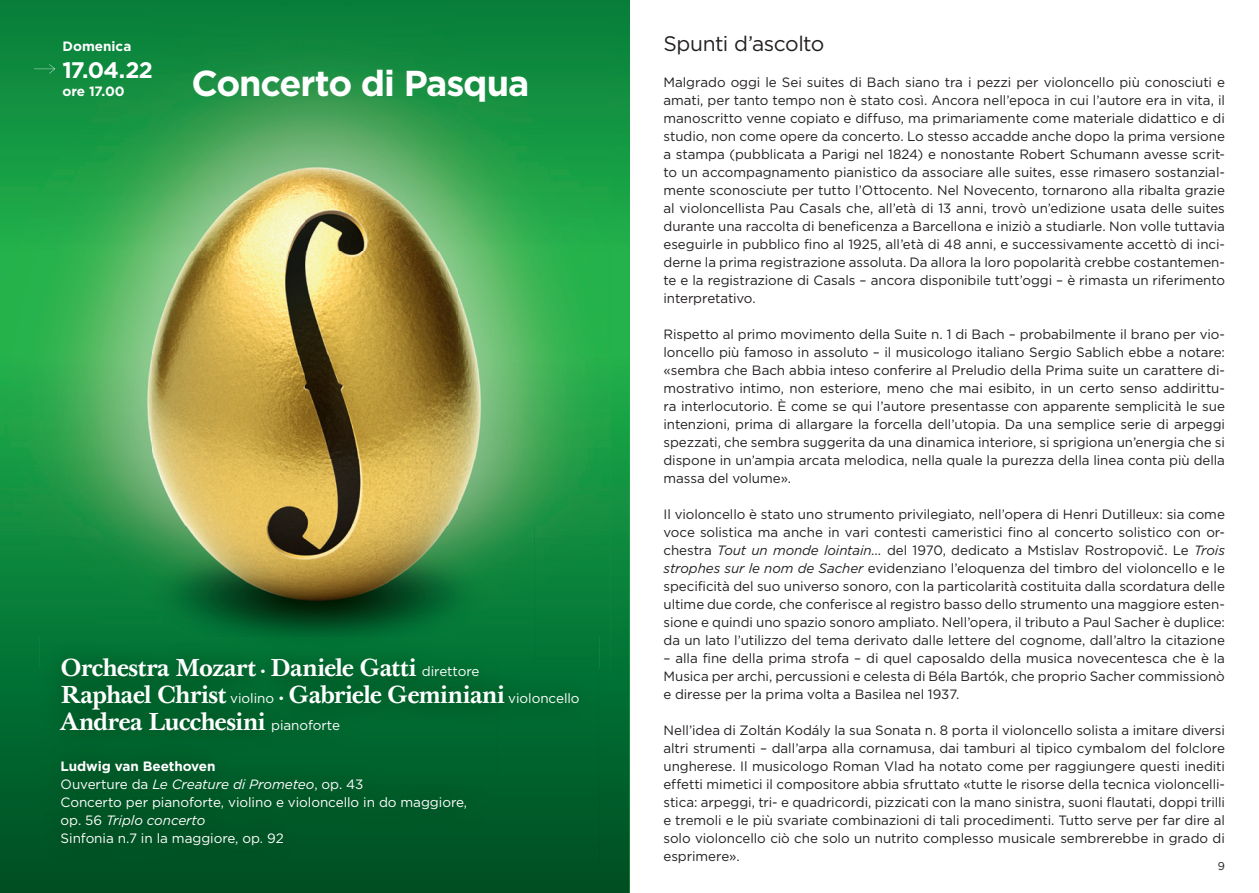
<style>
.page{position:relative;width:1259px;height:893px;background:#fff}
.page>*{position:absolute;margin:0;border:0;box-sizing:border-box;transform-origin:0 0}
.t1{font:700 36px "Gotham";letter-spacing:-.03em;color:#fff}
.t2{font:700 24px/27px "Baskerville 10 Pro";letter-spacing:-.03em;color:#fff}
.t3{font:700 22.5px "Gotham";color:#fff}
.t4{font:21px "Gotham";letter-spacing:-.025em;color:#231f20}
.t5{font:13.5px/18px "Gotham";letter-spacing:-.005em;color:#231f20;text-align:justify}
.t6{font:13.5px/18px "Gotham";letter-spacing:-.005em;color:#fff}
.t7{font:700 13.5px "Gotham";color:#fff}
.t8{font:11.25px "Gotham";color:#231f20}
.s1{font-family:"Gotham";font-weight:400;font-size:13.5px}
.s2{font-weight:700}
.s3{font-style:italic}
</style>
<div class="page">
<svg style="left:0;top:355px;width:629px;height:538px;background:#035f2a"></svg>
<div style="left:611px;top:0;width:18px;height:251px;background:linear-gradient(to bottom,#077c3a,#20b04a)"></div>
<img style="left:0;top:0;width:611px;height:460px">
<img style="left:0;top:460px;width:153px;height:105px">
<img style="left:153px;top:460px;width:305px;height:67px">
<img style="left:458px;top:460px;width:153px;height:105px">
<div style="left:0;top:565px;width:99px;height:105px;background:#087e3a"></div>
<div style="left:534px;top:565px;width:77px;height:105px;background:#087f3a"></div>
<div style="left:0;top:670px;width:39px;height:105px;background:#006a30"></div>
<img style="left:599px;top:670px;width:12px;height:105px">
<img style="left:99px;top:527px;width:435px;height:136px">
<div style="left:39px;top:775px;width:560px;height:92px;background:#005727"></div>
<img style="left:39px;top:637px;width:153px;height:92px">
<div style="left:192px;top:663px;width:305px;height:66px;background:#00642d"></div>
<img style="left:497px;top:637px;width:102px;height:138px">
<div style="left:39px;top:729px;width:459px;height:46px;background:#00622d"></div>
<svg style="left:34px;top:64px;width:21px;height:10px"></svg>
<p class="t7" style="left:63px;top:37px;width:70px">Domenica</p>
<h3 class="t3" style="left:63px;top:55px;width:92px">17.04.22</h3>
<p class="t7" style="left:63px;top:82px;width:64px">ore 17.00</p>
<h1 class="t1" style="left:191px;top:59px;width:339px">Concerto di Pasqua</h1>
<h2 class="t2" style="left:61px;top:656px;width:520px">Orchestra Mozart <span class="s1">•</span> Daniele Gatti <span class="s1">direttore<br></span>Raphael Christ <span class="s1">violino •</span> Gabriele Geminiani <span class="s1">violoncello<br></span>Andrea Lucchesini <span class="s1">pianoforte</span></h2>
<p class="t6" style="left:61px;top:757px;width:408px"><span class="s2">Ludwig van Beethoven<br></span>Ouverture da <span class="s3">Le Creature di Prometeo</span>, op. 43<br>Concerto per pianoforte, violino e violoncello in do maggiore, op. 56 <span class="s3">Triplo concerto<br></span>Sinfonia n.7 in la maggiore, op. 92</p>
<h3 class="t4" style="left:663px;top:30px;width:162px">Spunti d’ascolto</h3>
<p class="t5" style="left:663px;top:73px;width:563px">Malgrado oggi le Sei suites di Bach siano tra i pezzi per violoncello più conosciuti e amati, per tanto tempo non è stato così. Ancora nell’epoca in cui l’autore era in vita, il manoscritto venne copiato e diffuso, ma primariamente come materiale didattico e di studio, non come opere da concerto. Lo stesso accadde anche dopo la prima versione a stampa (pubblicata a Parigi nel 1824) e nonostante Robert Schumann avesse scrit&shy;to un accompagnamento pianistico da associare alle suites, esse rimasero sostanzial&shy;mente sconosciute per tutto l’Ottocento. Nel Novecento, tornarono alla ribalta grazie al violoncellista Pau Casals che, all’età di 13 anni, trovò un’edizione usata delle suites durante una raccolta di beneficenza a Barcellona e iniziò a studiarle. Non volle tuttavia eseguirle in pubblico fino al 1925, all’età di 48 anni, e successivamente accettò di inci&shy;derne la prima registrazione assoluta. Da allora la loro popolarità crebbe costantemen&shy;te e la registrazione di Casals – ancora disponibile tutt’oggi – è rimasta un riferimento interpretativo.</p>
<p class="t5" style="left:663px;top:325px;width:563px">Rispetto al primo movimento della Suite n. 1 di Bach – probabilmente il brano per vio&shy;loncello più famoso in assoluto – il musicologo italiano Sergio Sablich ebbe a notare: «sembra che Bach abbia inteso conferire al Preludio della Prima suite un carattere di&shy;mostrativo intimo, non esteriore, meno che mai esibito, in un certo senso addirittu&shy;ra interlocutorio. È come se qui l’autore presentasse con apparente semplicità le sue intenzioni, prima di allargare la forcella dell’utopia. Da una semplice serie di arpeggi spezzati, che sembra suggerita da una dinamica interiore, si sprigiona un’energia che si dispone in un’ampia arcata melodica, nella quale la purezza della linea conta più della massa del volume».</p>
<p class="t5" style="left:663px;top:505px;width:563px">Il violoncello è stato uno strumento privilegiato, nell’opera di Henri Dutilleux: sia come voce solistica ma anche in vari contesti cameristici fino al concerto solistico con or&shy;chestra <span class="s3">Tout un monde lointain...</span> del 1970, dedicato a Mstislav Rostropovič. Le <span class="s3">Trois strophes sur le nom de Sacher</span> evidenziano l’eloquenza del timbro del violoncello e le specificità del suo universo sonoro, con la particolarità costituita dalla scordatura delle ultime due corde, che conferisce al registro basso dello strumento una maggiore esten&shy;sione e quindi uno spazio sonoro ampliato. Nell’opera, il tributo a Paul Sacher è duplice: da un lato l’utilizzo del tema derivato dalle lettere del cognome, dall’altro la citazione</p>
<p class="t5" style="left:663px;top:649px;width:563px">– alla fine della prima strofa – di quel caposaldo della musica novecentesca che è la Musica per archi, percussioni e celesta di Béla Bartók, che proprio Sacher commissionò e diresse per la prima volta a Basilea nel 1937.</p>
<p class="t5" style="left:663px;top:721px;width:563px">Nell’idea di Zoltán Kodály la sua Sonata n. 8 porta il violoncello solista a imitare diversi altri strumenti – dall’arpa alla cornamusa, dai tamburi al tipico cymbalom del folclore ungherese. Il musicologo Roman Vlad ha notato come per raggiungere questi inediti effetti mimetici il compositore abbia sfruttato «tutte le risorse della tecnica violoncelli&shy;stica: arpeggi, tri- e quadricordi, pizzicati con la mano sinistra, suoni flautati, doppi trilli e tremoli e le più svariate combinazioni di tali procedimenti. Tutto serve per far dire al solo violoncello ciò che solo un nutrito complesso musicale sembrerebbe in grado di esprimere».</p>
<p class="t8" style="left:1217px;top:859px;width:9px">9</p>
</div>
